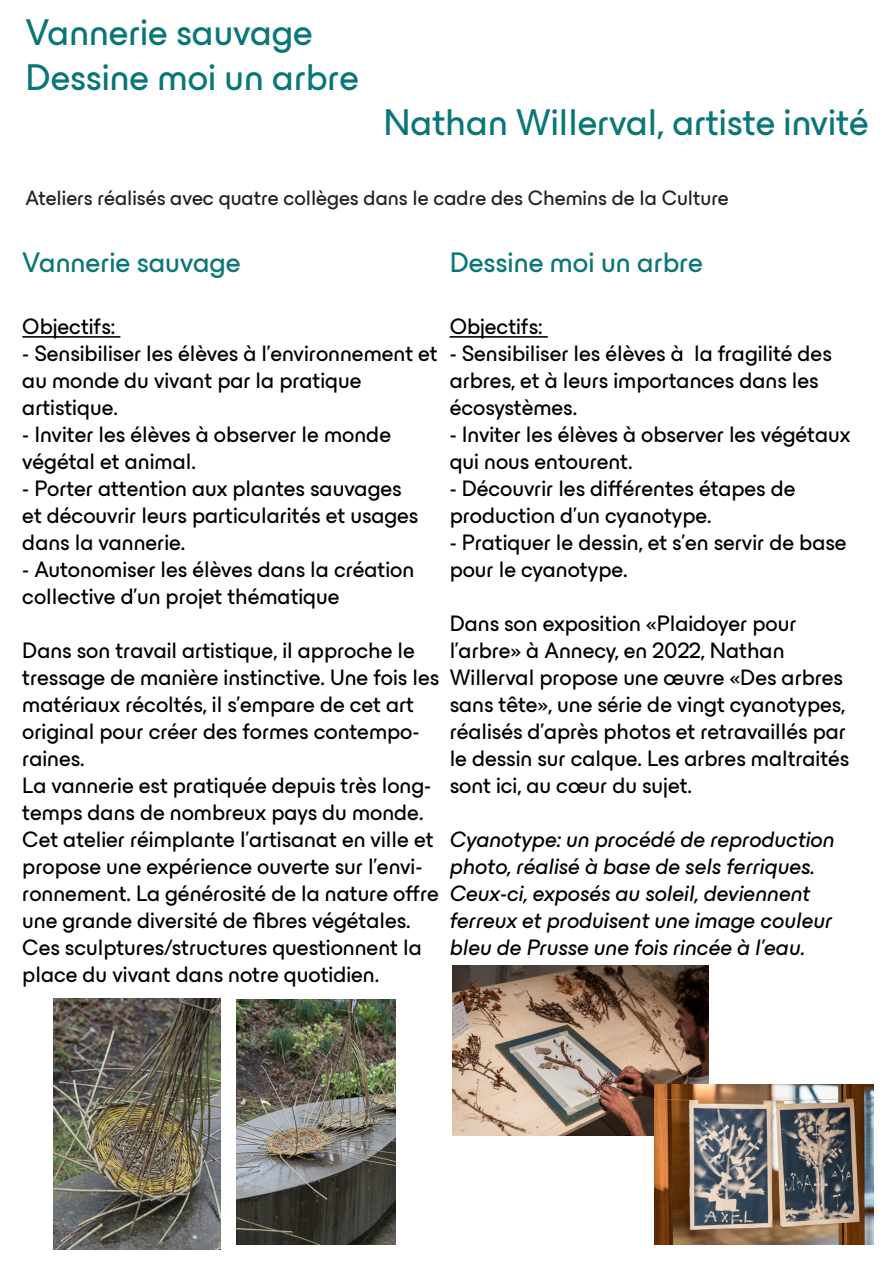
<style>
.page{position:relative;width:893px;height:1263px;background:#fff}
.page>*{position:absolute;margin:0;border:0;box-sizing:border-box;transform-origin:0 0}
.t1{font:37.5px "ES Build Regular";color:#0a7677}
.t2{font:28.5px "ES Build Regular";color:#0a7677}
.t3{font:22.5px/27px "ES Build Regular";color:#000004}
.t4{font:italic 22.5px/27px "ES Build Regular";color:#000004}
.t5{font:21px "ES Build Regular";color:#231f20}
</style>
<div class="page">
<hr style="left:22px;top:336px;width:98px;height:2px;background:#000004">
<hr style="left:450px;top:336px;width:98px;height:2px;background:#000004">
<img style="left:53px;top:998px;width:168px;height:251px">
<img style="left:453px;top:965px;width:256px;height:170px">
<img style="left:236px;top:1000px;width:160px;height:244px">
<img style="left:655px;top:1084px;width:219px;height:160px">
<p class="t1" style="left:26px;top:3px;width:289px">Vannerie sauvage</p>
<p class="t1" style="left:26px;top:48px;width:335px">Dessine moi un arbre</p>
<p class="t1" style="left:383px;top:93px;width:487px">Nathan Willerval, artiste invité</p>
<p class="t5" style="left:26px;top:181px;width:705px">Ateliers réalisés avec quatre collèges dans le cadre des Chemins de la Culture</p>
<p class="t2" style="left:22px;top:241px;width:220px">Vannerie sauvage</p>
<p class="t3" style="left:22px;top:310px;width:94px">Objectifs:</p>
<p class="t3" style="left:22px;top:337px;width:417px">- Sensibiliser les élèves à l’environnement et au monde du vivant par la pratique artistique.</p>
<p class="t3" style="left:22px;top:418px;width:370px">- Inviter les élèves à observer le monde végétal et animal.</p>
<p class="t3" style="left:22px;top:472px;width:398px">- Porter attention aux plantes sauvages et découvrir leurs particularités et usages dans la vannerie.</p>
<p class="t3" style="left:22px;top:553px;width:393px">- Autonomiser les élèves dans la création collective d’un projet thématique</p>
<p class="t3" style="left:22px;top:634px;width:418px">Dans son travail artistique, il approche le tressage de manière instinctive. Une fois les matériaux récoltés, il s’empare de cet art original pour créer des formes contempo&shy;raines.<br>La vannerie est pratiquée depuis très long&shy;temps dans de nombreux pays du monde.<br>Cet atelier réimplante l’artisanat en ville et propose une expérience ouverte sur l’envi&shy;ronnement. La générosité de la nature offre une grande diversité de fibres végétales.<br>Ces sculptures/structures questionnent la place du vivant dans notre quotidien.</p>
<p class="t2" style="left:450px;top:241px;width:255px">Dessine moi un arbre</p>
<p class="t3" style="left:450px;top:310px;width:94px">Objectifs:</p>
<p class="t3" style="left:450px;top:337px;width:384px">- Sensibiliser les élèves à la fragilité des arbres, et à leurs importances dans les écosystèmes.</p>
<p class="t3" style="left:450px;top:418px;width:402px">- Inviter les élèves à observer les végétaux qui nous entourent.</p>
<p class="t3" style="left:450px;top:472px;width:347px">- Découvrir les différentes étapes de production d’un cyanotype.</p>
<p class="t3" style="left:450px;top:526px;width:398px">- Pratiquer le dessin, et s’en servir de base pour le cyanotype.</p>
<p class="t3" style="left:450px;top:607px;width:401px">Dans son exposition «Plaidoyer pour l’arbre» à Annecy, en 2022, Nathan Willerval propose une œuvre «Des arbres sans tête», une série de vingt cyanotypes, réalisés d’après photos et retravaillés par le dessin sur calque. Les arbres maltraités sont ici, au cœur du sujet.</p>
<p class="t4" style="left:450px;top:823px;width:386px">Cyanotype: un procédé de reproduction photo, réalisé à base de sels ferriques.<br>Ceux-ci, exposés au soleil, deviennent ferreux et produisent une image couleur bleu de Prusse une fois rincée à l’eau.</p>
</div>
